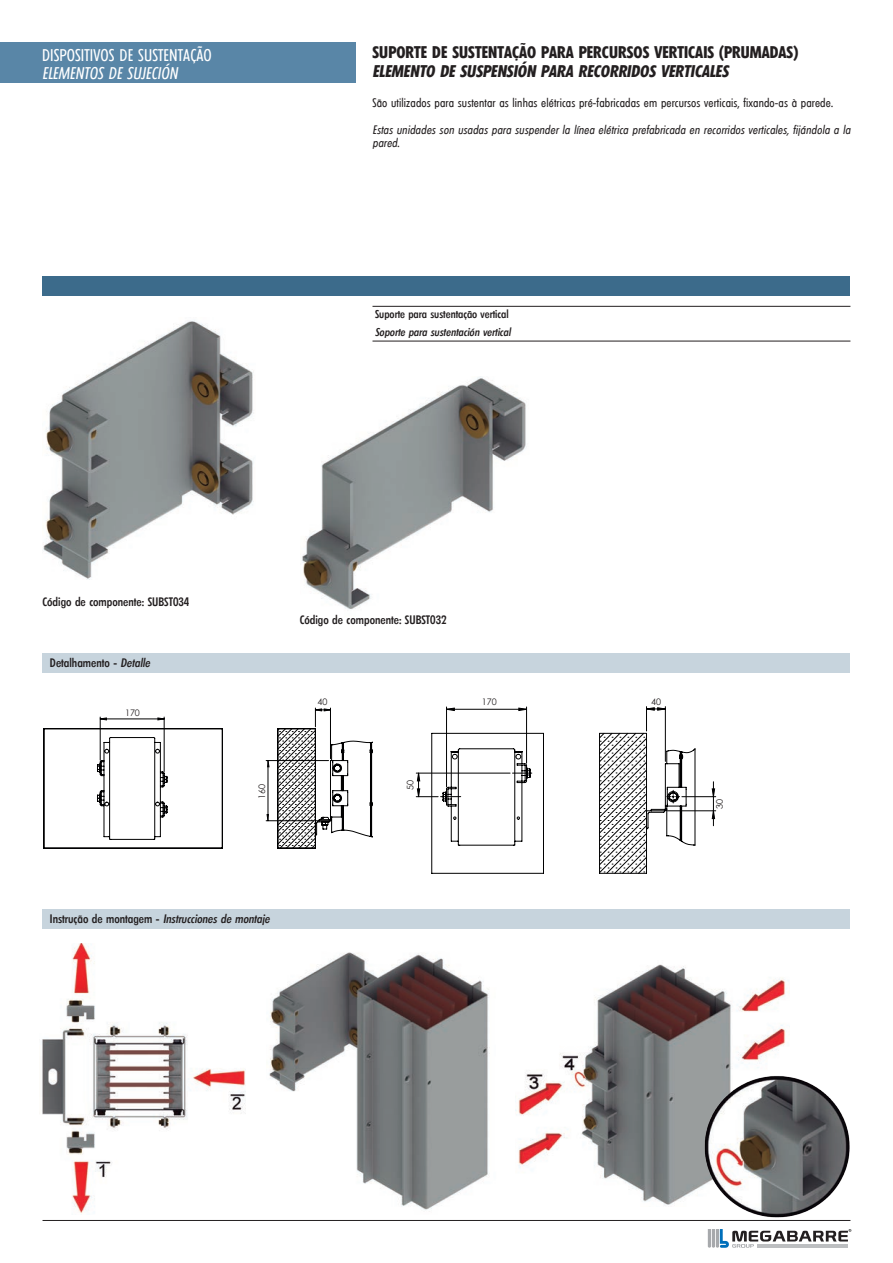
<style>
.page{position:relative;width:893px;height:1263px;background:#fff}
.page>*{position:absolute;margin:0;border:0;box-sizing:border-box;transform-origin:0 0}
.Tit_Black_Italico{font:600 condensed 16.5px "Limerick";letter-spacing:.005em;color:#231f20}
.Tit_Black_Italico-2{font:italic 600 condensed 16.5px "Limerick";letter-spacing:.005em;color:#231f20}
.Tit_Tarja_Italico{font:condensed 16.5px "Limerick";letter-spacing:.005em;color:#fff}
.Tit_Tarja_Italico-2{font:italic condensed 16.5px "Limerick";letter-spacing:.005em;color:#fff}
.Texto_Black_Italico{font:italic condensed 12px/13.5px "Limerick";letter-spacing:.01em;color:#231f20}
.Texto_Black_Italico-2{font:condensed 12px "Limerick";letter-spacing:.01em;color:#231f20}
.Txt_Normal{font:500 condensed 12px "Limerick";color:#231f20}
.t1{font:italic 500 condensed 12px "Limerick";color:#231f20}
.t2{font:italic 500 condensed 11.25px "Limerick";color:#231f20}
.t3{font:500 condensed 11.25px "Limerick";color:#231f20}
.t4{font:9px "Century Gothic";color:#231f20}
.s1{font-style:italic}
.s2{font-style:normal}
</style>
<div class="page">
<hr style="left:43px;top:1220px;width:807px;height:1px;background:#231f20">
<svg style="left:708px;top:1229px;width:143px;height:19px"></svg>
<div style="left:43px;top:909px;width:807px;height:19px;background:#c7d4dd"></div>
<div style="left:43px;top:654px;width:807px;height:19px;background:#c7d4dd"></div>
<div style="left:0;top:42px;width:355px;height:41px;background:#5986a7"></div>
<div style="left:43px;top:276px;width:807px;height:20px;background:#3c6b8b"></div>
<hr style="left:372px;top:306px;width:478px;height:1px;background:#231f20">
<hr style="left:372px;top:341px;width:478px;height:1px;background:#231f20">
<img style="left:43px;top:320px;width:211px;height:260px">
<img style="left:302px;top:376px;width:224px;height:234px">
<img style="left:42px;top:943px;width:204px;height:271px">
<img style="left:269px;top:952px;width:221px;height:258px">
<img style="left:515px;top:964px;width:274px;height:241px">
<img style="left:702px;top:1075px;width:148px;height:143px">
<hr style="left:100px;top:717px;width:1px;height:43px;background:#000001">
<hr style="left:164px;top:717px;width:1px;height:54px;background:#000001">
<hr style="left:266px;top:760px;width:63px;height:1px;background:#000001">
<hr style="left:266px;top:820px;width:48px;height:1px;background:#000001">
<svg style="left:100px;top:717px;width:65px;height:3px"></svg>
<svg style="left:266px;top:760px;width:4px;height:61px"></svg>
<svg style="left:277px;top:708px;width:96px;height:141px"></svg>
<svg style="left:43px;top:728px;width:180px;height:121px"></svg>
<hr style="left:682px;top:796px;width:34px;height:1px;background:#000001">
<hr style="left:667px;top:810px;width:49px;height:1px;background:#000001">
<svg style="left:712px;top:782px;width:3px;height:44px"></svg>
<svg style="left:416px;top:707px;width:280px;height:167px"></svg>
<p class="Tit_Tarja_Italico" style="left:42px;top:46px;width:171px">DISPOSITIVOS DE SUSTENTAÇÃO</p>
<p class="Tit_Tarja_Italico-2" style="left:42px;top:64px;width:137px">ELEMENTOS DE SUJECIÓN</p>
<p class="Tit_Black_Italico" style="left:372px;top:43px;width:427px">SUPORTE DE SUSTENTAÇÃO PARA PERCURSOS VERTICAIS (PRUMADAS)</p>
<p class="Tit_Black_Italico-2" style="left:372px;top:61px;width:357px">ELEMENTO DE SUSPENSIÓN PARA RECORRIDOS VERTICALES</p>
<p class="Texto_Black_Italico-2" style="left:372px;top:95px;width:462px">São utilizados para sustentar as linhas elétricas pré-fabricadas em percursos verticais, fixando-as à parede.</p>
<p class="Texto_Black_Italico" style="left:372px;top:123px;width:479px">Estas unidades son usadas para suspender la línea elétrica prefabricada en recorridos verticales, fijándola a la pared.</p>
<p class="t3" style="left:375px;top:308px;width:135px">Suporte para sustentação vertical</p>
<p class="t2" style="left:375px;top:326px;width:137px">Soporte para sustentación vertical</p>
<p class="Txt_Normal" style="left:43px;top:595px;width:148px">Código de componente: SUBST034</p>
<p class="Txt_Normal" style="left:50px;top:656px;width:102px">Detalhamento - <span class="s1">Detalle</span></p>
<p class="t4" style="left:125px;top:706px;width:16px">170</p>
<p class="t4" style="left:256px;top:799px;width:16px;rotate:-90deg">160</p>
<p class="Txt_Normal" style="left:300px;top:613px;width:148px">Código de componente: SUBST032</p>
<p class="t4" style="left:318px;top:696px;width:11px">40</p>
<p class="t4" style="left:482px;top:696px;width:16px">170</p>
<p class="t4" style="left:404px;top:790px;width:11px;rotate:-90deg">50</p>
<p class="t1" style="left:50px;top:911px;width:221px"><span class="s2">Instrução de montagem -</span> Instrucciones de montaje</p>
<p class="t4" style="left:651px;top:696px;width:11px">40</p>
<p class="t4" style="left:713px;top:809px;width:11px;rotate:-90deg">30</p>
</div>
